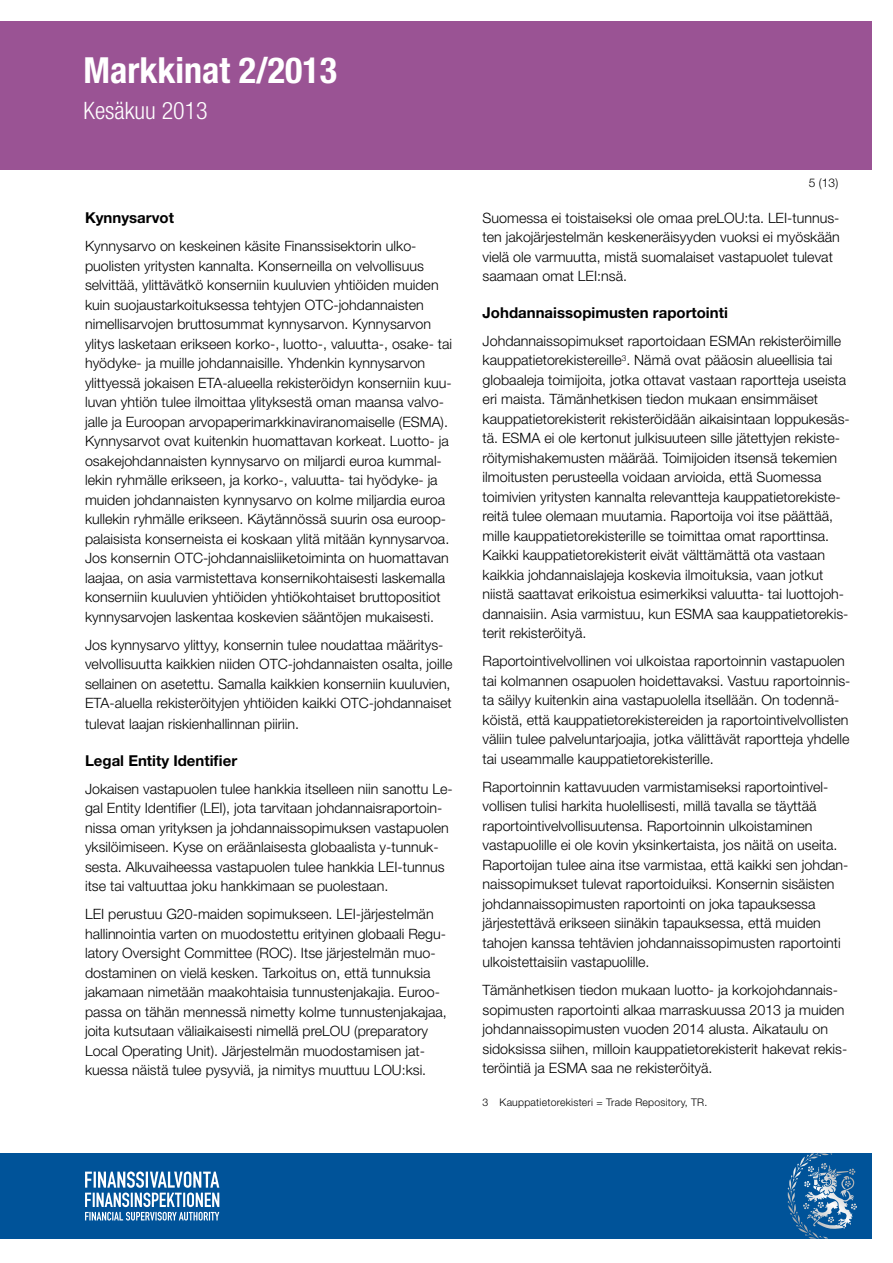
<style>
.page{position:relative;width:893px;height:1263px;background:#fff}
.page>*{position:absolute;margin:0;border:0;box-sizing:border-box;transform-origin:0 0}
.t1{font:700 condensed 36px "Helvetica Neue LT Std";color:#fff}
.t2{font:300 condensed 24px "Helvetica Neue LT Std";color:#fff}
.t3{font:700 15px "Helvetica Neue LT Std";color:#000}
.t4{font:300 14.25px/19.5px "Helvetica Neue LT Std";color:#000}
.t5{font:300 12px "Helvetica Neue LT Std";color:#000}
.t6{font:300 10.5px "Helvetica Neue LT Std";letter-spacing:.02em;color:#000}
</style>
<div class="page">
<div style="left:0;top:21px;width:872px;height:149px;background:#9a5394"></div>
<div style="left:0;top:1153px;width:872px;height:85px;background:#005399"></div>
<svg style="left:800px;top:1153px;width:32px;height:13px"></svg>
<svg style="left:85px;top:1171px;width:134px;height:49px"></svg>
<h1 class="t1" style="left:84px;top:49px;width:255px">Markkinat 2/2013</h1>
<h2 class="t2" style="left:84px;top:97px;width:126px">Kesäkuu 2013</h2>
<p class="t3" style="left:85px;top:209px;width:90px">Kynnysarvot</p>
<p class="t4" style="left:85px;top:236px;width:369px">Kynnysarvo on keskeinen käsite Finanssisektorin ulko&shy;puolisten yritysten kannalta. Konserneilla on velvollisuus selvittää, ylittävätkö konserniin kuuluvien yhtiöiden muiden kuin suojaustarkoituksessa tehtyjen OTC-johdannaisten nimellisarvojen bruttosummat kynnysarvon. Kynnysarvon ylitys lasketaan erikseen korko-, luotto-, valuutta-, osake- tai hyödyke- ja muille johdannaisille. Yhdenkin kynnysarvon ylittyessä jokaisen ETA-alueella rekisteröidyn konserniin kuu&shy;luvan yhtiön tulee ilmoittaa ylityksestä oman maansa valvo&shy;jalle ja Euroopan arvopaperimarkkinaviranomaiselle (ESMA).<br>Kynnysarvot ovat kuitenkin huomattavan korkeat. Luotto- ja osakejohdannaisten kynnysarvo on miljardi euroa kummal&shy;lekin ryhmälle erikseen, ja korko-, valuutta- tai hyödyke- ja muiden johdannaisten kynnysarvo on kolme miljardia euroa kullekin ryhmälle erikseen. Käytännössä suurin osa euroop&shy;palaisista konserneista ei koskaan ylitä mitään kynnysarvoa.<br>Jos konsernin OTC-johdannaisliiketoiminta on huomattavan laajaa, on asia varmistettava konsernikohtaisesti laskemalla konserniin kuuluvien yhtiöiden yhtiökohtaiset bruttopositiot kynnysarvojen laskentaa koskevien sääntöjen mukaisesti.</p>
<p class="t4" style="left:85px;top:635px;width:369px">Jos kynnysarvo ylittyy, konsernin tulee noudattaa määritys&shy;velvollisuutta kaikkien niiden OTC-johdannaisten osalta, joille sellainen on asetettu. Samalla kaikkien konserniin kuuluvien, ETA-aluella rekisteröityjen yhtiöiden kaikki OTC-johdannaiset</p>
<p class="t4" style="left:85px;top:714px;width:216px">tulevat laajan riskienhallinnan piiriin.</p>
<p class="t3" style="left:85px;top:751px;width:154px">Legal Entity Identifier</p>
<p class="t4" style="left:85px;top:779px;width:369px">Jokaisen vastapuolen tulee hankkia itselleen niin sanottu Le&shy;gal Entity Identifier (LEI), jota tarvitaan johdannaisraportoin&shy;nissa oman yrityksen ja johdannaissopimuksen vastapuolen yksilöimiseen. Kyse on eräänlaisesta globaalista y-tunnuk&shy;sesta. Alkuvaiheessa vastapuolen tulee hankkia LEI-tunnus itse tai valtuuttaa joku hankkimaan se puolestaan.</p>
<p class="t4" style="left:85px;top:904px;width:363px">LEI perustuu G20-maiden sopimukseen. LEI-järjestelmän hallinnointia varten on muodostettu erityinen globaali Regu&shy;latory Oversight Committee (ROC). Itse järjestelmän muo&shy;dostaminen on vielä kesken. Tarkoitus on, että tunnuksia jakamaan nimetään maakohtaisia tunnustenjakajia. Euroo&shy;passa on tähän mennessä nimetty kolme tunnustenjakajaa, joita kutsutaan väliaikaisesti nimellä preLOU (preparatory Local Operating Unit). Järjestelmän muodostamisen jat&shy;kuessa näistä tulee pysyviä, ja nimitys muuttuu LOU:ksi.</p>
<p class="t5" style="left:809px;top:176px;width:31px">5 (13)</p>
<p class="t4" style="left:483px;top:208px;width:359px">Suomessa ei toistaiseksi ole omaa preLOU:ta. LEI-tunnus&shy;ten jakojärjestelmän keskeneräisyyden vuoksi ei myöskään vielä ole varmuutta, mistä suomalaiset vastapuolet tulevat saamaan omat LEI:nsä.</p>
<p class="t3" style="left:483px;top:303px;width:247px">Johdannaissopimusten raportointi</p>
<p class="t4" style="left:483px;top:331px;width:369px">Johdannaissopimukset raportoidaan ESMAn rekisteröimille kauppatietorekistereille<sup>3</sup>. Nämä ovat pääosin alueellisia tai globaaleja toimijoita, jotka ottavat vastaan raportteja useista eri maista. Tämänhetkisen tiedon mukaan ensimmäiset kauppatietorekisterit rekisteröidään aikaisintaan loppukesäs&shy;tä. ESMA ei ole kertonut julkisuuteen sille jätettyjen rekiste&shy;röitymishakemusten määrää. Toimijoiden itsensä tekemien ilmoitusten perusteella voidaan arvioida, että Suomessa toimivien yritysten kannalta relevantteja kauppatietorekiste&shy;reitä tulee olemaan muutamia. Raportoija voi itse päättää, mille kauppatietorekisterille se toimittaa omat raporttinsa.<br>Kaikki kauppatietorekisterit eivät välttämättä ota vastaan kaikkia johdannaislajeja koskevia ilmoituksia, vaan jotkut niistä saattavat erikoistua esimerkiksi valuutta- tai luottojoh&shy;dannaisiin. Asia varmistuu, kun ESMA saa kauppatietorekis&shy;terit rekisteröityä.</p>
<p class="t4" style="left:483px;top:651px;width:369px">Raportointivelvollinen voi ulkoistaa raportoinnin vastapuolen tai kolmannen osapuolen hoidettavaksi. Vastuu raportoinnis&shy;ta säilyy kuitenkin aina vastapuolella itsellään. On todennä&shy;köistä, että kauppatietorekistereiden ja raportointivelvollisten väliin tulee palveluntarjoajia, jotka välittävät raportteja yhdelle tai useammalle kauppatietorekisterille.</p>
<p class="t4" style="left:483px;top:777px;width:367px">Raportoinnin kattavuuden varmistamiseksi raportointivel&shy;vollisen tulisi harkita huolellisesti, millä tavalla se täyttää raportointivelvollisuutensa. Raportoinnin ulkoistaminen vastapuolille ei ole kovin yksinkertaista, jos näitä on useita.<br>Raportoijan tulee aina itse varmistaa, että kaikki sen johdan&shy;naissopimukset tulevat raportoiduiksi. Konsernin sisäisten johdannaissopimusten raportointi on joka tapauksessa järjestettävä erikseen siinäkin tapauksessa, että muiden tahojen kanssa tehtävien johdannaissopimusten raportointi ulkoistettaisiin vastapuolille.</p>
<p class="t4" style="left:483px;top:980px;width:366px">Tämänhetkisen tiedon mukaan luotto- ja korkojohdannais&shy;sopimusten raportointi alkaa marraskuussa 2013 ja muiden johdannaissopimusten vuoden 2014 alusta. Aikataulu on sidoksissa siihen, milloin kauppatietorekisterit hakevat rekis&shy;teröintiä ja ESMA saa ne rekisteröityä.</p>
<p class="t6" style="left:483px;top:1095px;width:226px">3 Kauppatietorekisteri = Trade Repository, TR.</p>
</div>
